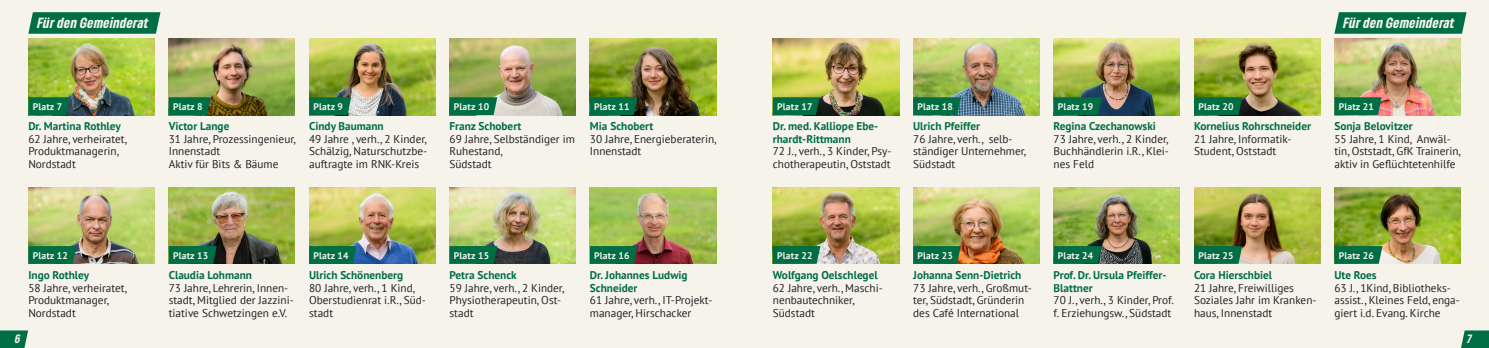
<style>
.page{position:relative;width:1489px;height:348px;background:#fff}
.page>*{position:absolute;margin:0;border:0;box-sizing:border-box;transform-origin:0 0}
.t1{font:italic 900 condensed 13.75px "Gruene Type";letter-spacing:.025em;color:#f6f3eb}
.t2{font:11.25px/12.5px "PT Sans";color:#231f20}
.t3{font:700 11.25px/12.5px "PT Sans";color:#006e44}
.t4{font:italic 900 condensed 11.25px "Gruene Type";color:#f6f3eb}
.t5{font:700 9.62px "PT Sans";letter-spacing:.02em;color:#f6f3eb}
</style>
<div class="page">
<div style="left:0;top:0;width:744px;height:347px;background:#f6f3eb"></div>
<div style="left:744px;top:0;width:744px;height:347px;background:#f6f3eb"></div>
<svg style="left:1461px;top:330px;width:27px;height:17px"></svg>
<svg style="left:0;top:330px;width:28px;height:17px"></svg>
<img style="left:772px;top:39px;width:127px;height:76px">
<img style="left:28px;top:39px;width:126px;height:76px">
<img style="left:1194px;top:39px;width:126px;height:76px">
<img style="left:449px;top:39px;width:126px;height:76px">
<img style="left:1334px;top:39px;width:126px;height:76px">
<img style="left:590px;top:39px;width:126px;height:76px">
<img style="left:913px;top:39px;width:126px;height:76px">
<img style="left:169px;top:39px;width:126px;height:76px">
<img style="left:1053px;top:39px;width:126px;height:76px">
<img style="left:309px;top:39px;width:126px;height:76px">
<img style="left:772px;top:187px;width:127px;height:76px">
<img style="left:28px;top:187px;width:126px;height:76px">
<img style="left:1194px;top:187px;width:126px;height:76px">
<img style="left:449px;top:187px;width:126px;height:76px">
<img style="left:1334px;top:187px;width:126px;height:76px">
<img style="left:590px;top:187px;width:126px;height:76px">
<img style="left:913px;top:187px;width:126px;height:76px">
<img style="left:169px;top:187px;width:126px;height:76px">
<img style="left:1053px;top:187px;width:126px;height:76px">
<img style="left:309px;top:187px;width:126px;height:76px">
<svg style="left:28px;top:12px;width:132px;height:22px;background:#0d754c"></svg>
<svg style="left:1334px;top:12px;width:132px;height:22px;background:#0d754c"></svg>
<svg style="left:772px;top:97px;width:47px;height:18px"></svg>
<svg style="left:309px;top:97px;width:42px;height:18px"></svg>
<svg style="left:28px;top:97px;width:42px;height:18px"></svg>
<svg style="left:913px;top:97px;width:47px;height:18px"></svg>
<svg style="left:449px;top:97px;width:48px;height:18px"></svg>
<svg style="left:168px;top:97px;width:43px;height:18px"></svg>
<svg style="left:1053px;top:97px;width:48px;height:18px"></svg>
<svg style="left:589px;top:97px;width:48px;height:18px"></svg>
<svg style="left:1194px;top:97px;width:48px;height:18px"></svg>
<svg style="left:1334px;top:97px;width:47px;height:18px"></svg>
<svg style="left:772px;top:246px;width:48px;height:17px"></svg>
<svg style="left:309px;top:246px;width:48px;height:17px"></svg>
<svg style="left:28px;top:246px;width:48px;height:17px"></svg>
<svg style="left:913px;top:246px;width:47px;height:17px"></svg>
<svg style="left:449px;top:246px;width:48px;height:17px"></svg>
<svg style="left:168px;top:246px;width:49px;height:17px"></svg>
<svg style="left:1053px;top:246px;width:48px;height:17px"></svg>
<svg style="left:589px;top:246px;width:48px;height:17px"></svg>
<svg style="left:1194px;top:246px;width:48px;height:17px"></svg>
<svg style="left:1334px;top:246px;width:48px;height:17px"></svg>
<p class="t1" style="left:38px;top:14px;width:113px">Für den Gemeinderat</p>
<p class="t1" style="left:1343px;top:14px;width:113px">Für den Gemeinderat</p>
<p class="t5" style="left:33px;top:100px;width:31px">Platz 7</p>
<p class="t5" style="left:173px;top:100px;width:31px">Platz 8</p>
<p class="t5" style="left:313px;top:100px;width:31px">Platz 9</p>
<p class="t5" style="left:454px;top:100px;width:37px">Platz 10</p>
<p class="t5" style="left:594px;top:100px;width:37px">Platz 11</p>
<p class="t5" style="left:777px;top:100px;width:37px">Platz 17</p>
<p class="t5" style="left:917px;top:100px;width:37px">Platz 18</p>
<p class="t5" style="left:1057px;top:100px;width:37px">Platz 19</p>
<p class="t5" style="left:1198px;top:100px;width:37px">Platz 20</p>
<p class="t5" style="left:1338px;top:100px;width:37px">Platz 21</p>
<p class="t3" style="left:28px;top:120px;width:94px">Dr. Martina Rothley</p>
<p class="t2" style="left:28px;top:132px;width:100px">62 Jahre, verheiratet,</p>
<p class="t2" style="left:28px;top:145px;width:92px">Produktmanagerin,</p>
<p class="t2" style="left:28px;top:157px;width:49px">Nordstadt</p>
<p class="t3" style="left:169px;top:120px;width:62px">Victor Lange</p>
<p class="t2" style="left:169px;top:132px;width:128px">31 Jahre, Prozessingenieur,</p>
<p class="t2" style="left:169px;top:145px;width:53px">Innenstadt</p>
<p class="t2" style="left:169px;top:157px;width:111px">Aktiv für Bits &amp; Bäume</p>
<p class="t3" style="left:309px;top:120px;width:76px">Cindy Baumann</p>
<p class="t2" style="left:309px;top:132px;width:120px;text-align:justify">49 Jahre , verh., 2 Kinder, Schälzig, Naturschutzbe&shy;auftragte im RNK-Kreis</p>
<p class="t3" style="left:449px;top:120px;width:73px">Franz Schobert</p>
<p class="t2" style="left:449px;top:132px;width:127px">69 Jahre, Selbständiger im<br>Ruhestand,</p>
<p class="t2" style="left:449px;top:157px;width:44px">Südstadt</p>
<p class="t3" style="left:590px;top:120px;width:65px">Mia Schobert</p>
<p class="t2" style="left:590px;top:132px;width:128px">30 Jahre, Energieberaterin,<br>Innenstadt</p>
<p class="t3" style="left:772px;top:120px;width:107px">Dr. med. Kalliope Ebe&shy;rhardt-Rittmann</p>
<p class="t2" style="left:772px;top:145px;width:120px">72 J., verh., 3 Kinder, Psy&shy;chotherapeutin, Oststadt</p>
<p class="t3" style="left:913px;top:120px;width:68px">Ulrich Pfeiffer</p>
<p class="t2" style="left:913px;top:132px;width:114px">76 Jahre, verh., selb&shy;ständiger Unternehmer,<br>Südstadt</p>
<p class="t3" style="left:1053px;top:120px;width:104px">Regina Czechanowski</p>
<p class="t2" style="left:1053px;top:132px;width:117px;text-align:justify">73 Jahre, verh., 2 Kinder, Buchhändlerin i.R., Klei&shy;nes Feld</p>
<p class="t3" style="left:1193px;top:120px;width:118px">Kornelius Rohrschneider</p>
<p class="t2" style="left:1193px;top:132px;width:99px">21 Jahre, Informatik-</p>
<p class="t2" style="left:1193px;top:145px;width:84px">Student, Oststadt</p>
<p class="t3" style="left:1334px;top:120px;width:80px">Sonja Belovitzer</p>
<p class="t2" style="left:1334px;top:132px;width:128px">55 Jahre, 1 Kind, Anwäl&shy;tin, Oststadt, GfK Trainerin, aktiv in Geflüchtetenhilfe</p>
<p class="t5" style="left:33px;top:248px;width:37px">Platz 12</p>
<p class="t5" style="left:173px;top:248px;width:37px">Platz 13</p>
<p class="t5" style="left:313px;top:248px;width:37px">Platz 14</p>
<p class="t5" style="left:454px;top:248px;width:37px">Platz 15</p>
<p class="t5" style="left:594px;top:248px;width:37px">Platz 16</p>
<p class="t5" style="left:777px;top:248px;width:37px">Platz 22</p>
<p class="t5" style="left:917px;top:248px;width:37px">Platz 23</p>
<p class="t5" style="left:1057px;top:248px;width:37px">Platz 24</p>
<p class="t5" style="left:1198px;top:248px;width:37px">Platz 25</p>
<p class="t5" style="left:1338px;top:248px;width:37px">Platz 26</p>
<p class="t3" style="left:913px;top:268px;width:110px">Johanna Senn-Dietrich</p>
<p class="t2" style="left:913px;top:281px;width:120px">73 Jahre, verh., Großmut&shy;ter, Südstadt, Gründerin des Café International</p>
<p class="t3" style="left:309px;top:268px;width:95px">Ulrich Schönenberg</p>
<p class="t2" style="left:309px;top:281px;width:118px">80 Jahre, verh., 1 Kind,<br>Oberstudienrat i.R., Süd&shy;stadt</p>
<p class="t3" style="left:169px;top:268px;width:85px">Claudia Lohmann</p>
<p class="t2" style="left:169px;top:281px;width:126px">73 Jahre, Lehrerin, Innen&shy;stadt, Mitglied der Jazzini&shy;tiative Schwetzingen e.V.</p>
<p class="t3" style="left:449px;top:268px;width:69px">Petra Schenck</p>
<p class="t2" style="left:449px;top:281px;width:116px">59 Jahre, verh., 2 Kinder,<br>Physiotherapeutin, Ost&shy;stadt</p>
<p class="t3" style="left:772px;top:268px;width:106px">Wolfgang Oelschlegel</p>
<p class="t2" style="left:772px;top:281px;width:111px">62 Jahre, verh., Maschi&shy;nenbautechniker,</p>
<p class="t2" style="left:772px;top:306px;width:44px">Südstadt</p>
<p class="t3" style="left:1193px;top:268px;width:80px">Cora Hierschbiel</p>
<p class="t2" style="left:1193px;top:281px;width:124px">21 Jahre, Freiwilliges<br>Soziales Jahr im Kranken&shy;haus, Innenstadt</p>
<p class="t3" style="left:590px;top:268px;width:99px">Dr. Johannes Ludwig<br>Schneider</p>
<p class="t2" style="left:590px;top:293px;width:124px">61 Jahre, verh., IT-Projekt&shy;manager, Hirschacker</p>
<p class="t3" style="left:1053px;top:268px;width:114px">Prof. Dr. Ursula Pfeiffer-<br>Blattner</p>
<p class="t2" style="left:1053px;top:293px;width:122px">70 J., verh., 3 Kinder, Prof. f. Erziehungsw., Südstadt</p>
<p class="t3" style="left:28px;top:268px;width:62px">Ingo Rothley</p>
<p class="t2" style="left:28px;top:281px;width:100px">58 Jahre, verheiratet,<br>Produktmanager,</p>
<p class="t2" style="left:28px;top:306px;width:49px">Nordstadt</p>
<p class="t3" style="left:1334px;top:268px;width:44px">Ute Roes</p>
<p class="t2" style="left:1334px;top:281px;width:127px">63 J., 1Kind, Bibliotheks&shy;assist., Kleines Feld, enga&shy;giert i.d. Evang. Kirche</p>
<p class="t4" style="left:15px;top:331px;width:7px">6</p>
<p class="t4" style="left:1467px;top:331px;width:6px">7</p>
</div>
